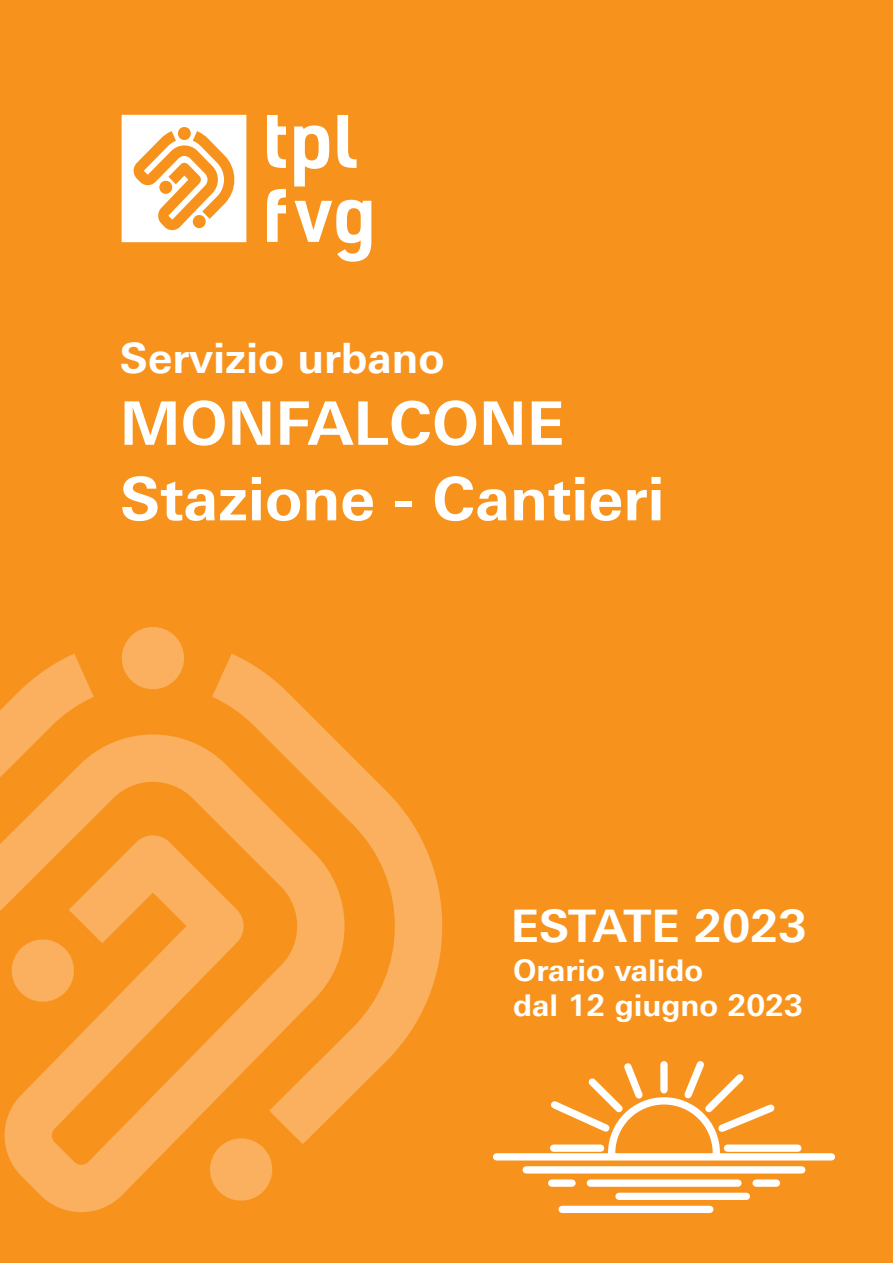
<style>
.page{position:relative;width:893px;height:1263px;background:#f7931d}
.page>*{position:absolute;margin:0;border:0;box-sizing:border-box;transform-origin:0 0}
.t1{font:700 60px "Univers Next Pro";color:#fff}
.t2{font:700 60px "Univers Next Pro";color:#fff}
.t3{font:700 45px "Univers Next Pro";color:#fff}
.t4{font:700 42px "Univers Next Pro";color:#fff}
.t5{font:700 30px/35.4px "Univers Next Pro";color:#fff}
</style>
<div class="page">
<svg style="left:0;top:627px;width:443px;height:585px"></svg>
<svg style="left:122px;top:115px;width:124px;height:127px"></svg>
<svg style="left:267px;top:115px;width:19px;height:53px"></svg>
<svg style="left:294px;top:125px;width:35px;height:61px"></svg>
<svg style="left:337px;top:115px;width:20px;height:53px"></svg>
<svg style="left:267px;top:189px;width:19px;height:53px"></svg>
<svg style="left:295px;top:200px;width:76px;height:62px"></svg>
<svg style="left:493px;top:1061px;width:342px;height:152px"></svg>
<h3 class="t4" style="left:120px;top:333px;width:326px">Servizio urbano</h3>
<h1 class="t2" style="left:120px;top:387px;width:446px">MONFALCONE</h1>
<h1 class="t1" style="left:120px;top:463px;width:547px">Stazione - Cantieri</h1>
<h2 class="t3" style="left:511px;top:899px;width:298px">ESTATE 2023</h2>
<p class="t5" style="left:513px;top:952px;width:291px">Orario valido<br>dal 12 giugno 2023</p>
</div>
